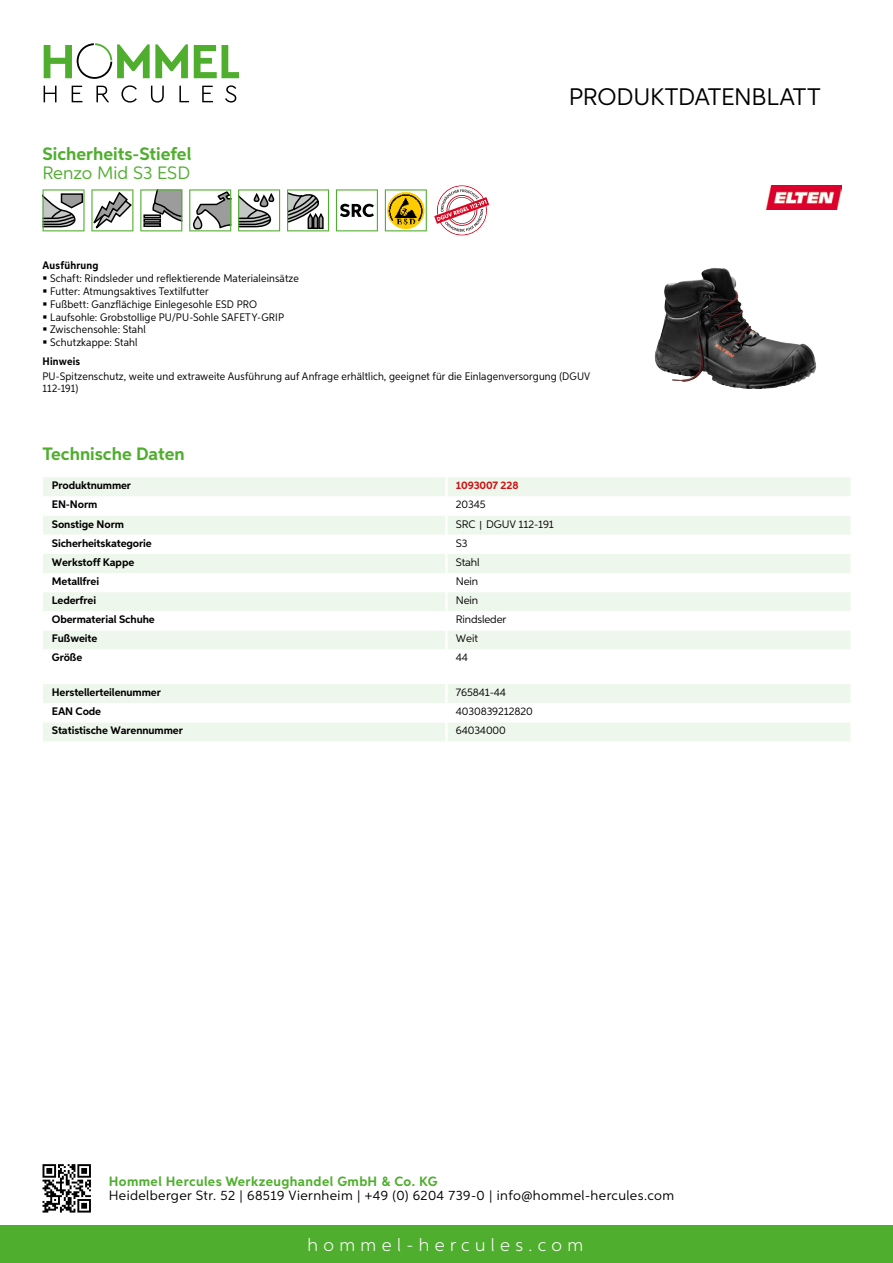
<style>
.page{position:relative;width:893px;height:1263px;background:#fff}
.page>*{position:absolute;margin:0;border:0;box-sizing:border-box;transform-origin:0 0}
.t1{font:24px "Aspira";letter-spacing:-.01em;color:#000}
.t2{font:700 18px "Aspira";color:#50ae2f}
.t3{font:300 18px "Aspira";letter-spacing:.3em;color:#fff}
.t4{font:18px "Aspira";color:#50ae2f}
.t5{font:13.5px "Aspira";letter-spacing:.03em;color:#000}
.t6{font:700 13.5px "Aspira";letter-spacing:.03em;color:#50ae2f}
.t7{font:10.95px/12.8px "Aspira Nar";letter-spacing:.015em;color:#000}
.t8{font:700 10.95px "Aspira";letter-spacing:-.01em;color:#000}
.t9{font:10.95px "Aspira";letter-spacing:-.01em;color:#000}
.t10{font:700 10.95px "Aspira Nar";letter-spacing:.02em;color:#000}
.t11{font:700 10.95px "Aspira";letter-spacing:-.01em;color:#cd1013}
.s1{font-family:"Wuerth Global";font-size:10.5px}
</style>
<div class="page">
<div style="left:0;top:1226px;width:893px;height:37px;background:#50ae2f"></div>
<svg style="left:43px;top:1164px;width:48px;height:48px"></svg>
<svg style="left:194px;top:45px;width:45px;height:33px"></svg>
<svg style="left:44px;top:43px;width:144px;height:36px"></svg>
<svg style="left:44px;top:86px;width:13px;height:16px"></svg>
<svg style="left:72px;top:86px;width:10px;height:16px"></svg>
<svg style="left:96px;top:86px;width:13px;height:16px"></svg>
<svg style="left:121px;top:85px;width:16px;height:18px"></svg>
<svg style="left:151px;top:86px;width:13px;height:17px"></svg>
<svg style="left:179px;top:86px;width:10px;height:16px"></svg>
<svg style="left:202px;top:86px;width:11px;height:16px"></svg>
<svg style="left:225px;top:85px;width:11px;height:18px"></svg>
<div style="left:43px;top:477px;width:807px;height:19px;background:#eef7eb"></div>
<svg style="left:43px;top:516px;width:807px;height:133px;fill:#eef7eb"></svg>
<hr style="left:445px;top:477px;width:3px;height:19px;background:#fff">
<hr style="left:445px;top:516px;width:3px;height:19px;background:#fff">
<hr style="left:445px;top:535px;width:3px;height:19px;background:#fff">
<hr style="left:445px;top:554px;width:3px;height:19px;background:#fff">
<hr style="left:445px;top:573px;width:3px;height:19px;background:#fff">
<hr style="left:445px;top:592px;width:3px;height:19px;background:#fff">
<hr style="left:445px;top:611px;width:3px;height:19px;background:#fff">
<hr style="left:445px;top:630px;width:3px;height:19px;background:#fff">
<svg style="left:43px;top:684px;width:807px;height:57px"></svg>
<hr style="left:445px;top:722px;width:3px;height:19px;background:#fff">
<svg style="left:43px;top:189px;width:90px;height:42px"></svg>
<svg style="left:140px;top:189px;width:42px;height:42px"></svg>
<svg style="left:189px;top:189px;width:42px;height:42px"></svg>
<svg style="left:238px;top:189px;width:42px;height:42px"></svg>
<svg style="left:287px;top:189px;width:42px;height:42px"></svg>
<svg style="left:336px;top:189px;width:42px;height:42px"></svg>
<svg style="left:385px;top:189px;width:42px;height:42px"></svg>
<svg style="left:434px;top:185px;width:55px;height:50px"></svg>
<img style="left:655px;top:269px;width:161px;height:120px">
<img style="left:766px;top:185px;width:76px;height:24px">
<h2 class="t2" style="left:43px;top:142px;width:150px">Sicherheits-Stiefel</h2>
<h2 class="t4" style="left:43px;top:162px;width:147px">Renzo Mid S3 ESD</h2>
<h1 class="t1" style="left:569px;top:82px;width:253px">Produktdatenblatt</h1>
<p class="t10" style="left:43px;top:259px;width:58px">Ausführung</p>
<p class="t7" style="left:50px;top:272px;width:250px">Schaft: Rindsleder und reflektierende Materialeinsätze Futter: Atmungsaktives Textilfutter<br>Fußbett: Ganzflächige Einlegesohle ESD PRO Laufsohle: Grobstollige PU/PU-Sohle SAFETY-GRIP Zwischensohle: Stahl<br>Schutzkappe: Stahl</p>
<p class="t10" style="left:43px;top:355px;width:39px">Hinweis</p>
<p class="t7" style="left:43px;top:370px;width:549px;line-height:12px">PU-Spitzenschutz, weite und extraweite Ausführung auf Anfrage erhältlich, geeignet für die Einlagenversorgung (DGUV<br>112-191)</p>
<h2 class="t2" style="left:43px;top:443px;width:144px">Technische Daten</h2>
<p class="t8" style="left:52px;top:479px;width:81px">Produktnummer</p>
<p class="t11" style="left:456px;top:479px;width:64px">1093007 228</p>
<p class="t8" style="left:52px;top:498px;width:47px">EN-Norm</p>
<p class="t9" style="left:456px;top:498px;width:31px">20345</p>
<p class="t8" style="left:52px;top:517px;width:74px">Sonstige Norm</p>
<p class="t9" style="left:456px;top:517px;width:100px">SRC <span class="s1">|</span> DGUV 112-191</p>
<p class="t8" style="left:52px;top:536px;width:101px">Sicherheitskategorie</p>
<p class="t9" style="left:456px;top:536px;width:13px">S3</p>
<p class="t8" style="left:52px;top:555px;width:84px">Werkstoff Kappe</p>
<p class="t9" style="left:456px;top:555px;width:25px">Stahl</p>
<p class="t8" style="left:52px;top:574px;width:49px">Metallfrei</p>
<p class="t9" style="left:456px;top:574px;width:24px">Nein</p>
<p class="t8" style="left:52px;top:593px;width:46px">Lederfrei</p>
<p class="t9" style="left:456px;top:594px;width:24px">Nein</p>
<p class="t8" style="left:52px;top:613px;width:104px">Obermaterial Schuhe</p>
<p class="t9" style="left:456px;top:613px;width:52px">Rindsleder</p>
<p class="t8" style="left:52px;top:632px;width:47px">Fußweite</p>
<p class="t9" style="left:456px;top:632px;width:24px">Weit</p>
<p class="t8" style="left:52px;top:651px;width:32px">Größe</p>
<p class="t9" style="left:456px;top:651px;width:14px">44</p>
<p class="t8" style="left:52px;top:685px;width:111px">Herstellerteilenummer</p>
<p class="t9" style="left:456px;top:685px;width:52px">765841-44</p>
<p class="t8" style="left:52px;top:705px;width:51px">EAN Code</p>
<p class="t9" style="left:456px;top:705px;width:78px">4030839212820</p>
<p class="t8" style="left:52px;top:724px;width:132px">Statistische Warennummer</p>
<p class="t9" style="left:456px;top:724px;width:52px">64034000</p>
<p class="t6" style="left:109px;top:1172px;width:330px">Hommel Hercules Werkzeughandel GmbH &amp; Co. KG</p>
<p class="t5" style="left:109px;top:1187px;width:567px">Heidelberger Str. 52 | 68519 Viernheim | +49 (0) 6204 739-0 | info@hommel-hercules.com</p>
<h2 class="t3" style="left:307px;top:1234px;width:277px">hommel-hercules.com</h2>
</div>
